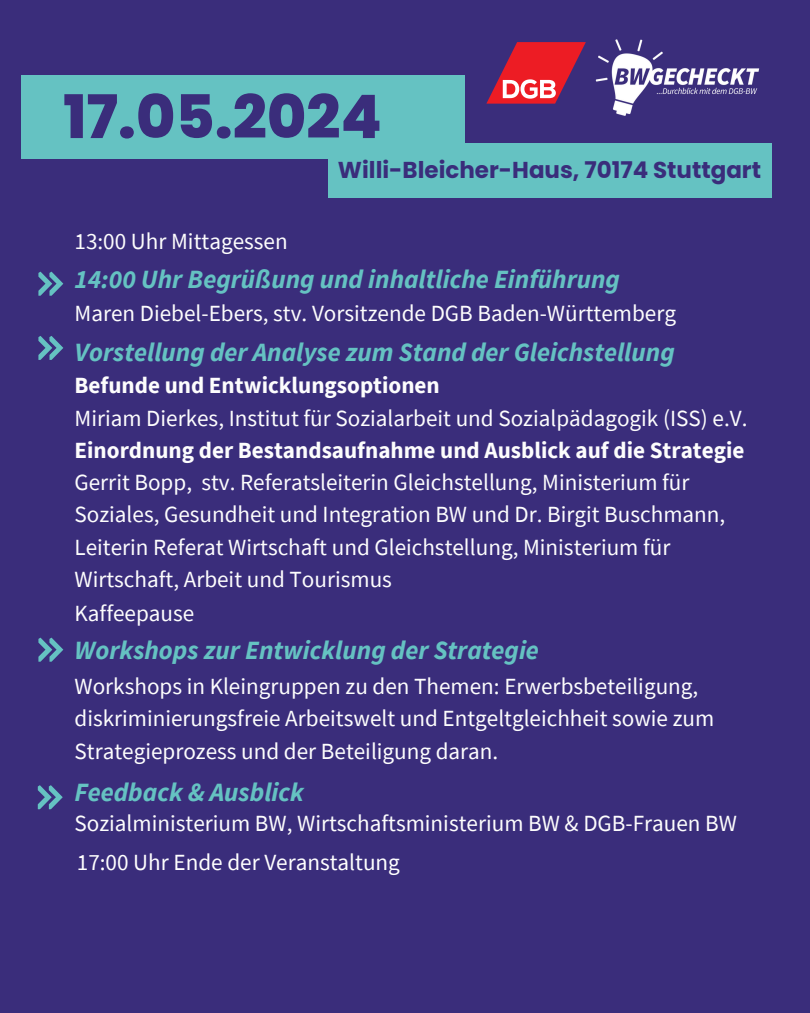
<style>
.page{position:relative;width:810px;height:1013px;background:#fff}
.page>*{position:absolute;margin:0;border:0;box-sizing:border-box;transform-origin:0 0}
.t1{font:800 60px "Poppins";color:#3a2d7b}
.t2{font:italic 700 26.3px "Source Sans Pro";color:#65c2c2}
.t3{font:23.2px/32.2px "Source Sans Pro";color:#fdfdfd}
.t4{font:700 23.2px "Source Sans Pro";color:#fdfdfd}
.t5{font:23.2px "Source Sans Pro";color:#fff}
.t6{font:23.1px/32.3px "Source Sans Pro";color:#fdfdfd}
.t7{font:700 23px "Poppins";color:#3a2d7b}
</style>
<div class="page">
<div style="left:0;top:0;width:810px;height:1012px;background:#3a2d7b"></div>
<img style="left:595px;top:39px;width:177px;height:110px">
<svg style="left:486px;top:42px;width:100px;height:62px"></svg>
<svg style="left:38px;top:272px;width:25px;height:24px"></svg>
<div style="left:21px;top:75px;width:443px;height:84px;background:#65c2c2"></div>
<svg style="left:38px;top:336px;width:25px;height:24px"></svg>
<svg style="left:38px;top:637px;width:25px;height:24px"></svg>
<svg style="left:38px;top:785px;width:25px;height:24px"></svg>
<div style="left:328px;top:143px;width:443px;height:54px;background:#65c2c2"></div>
<p class="t1" style="left:63px;top:75px;width:320px">17.05.2024</p>
<p class="t7" style="left:338px;top:154px;width:425px">Willi-Bleicher-Haus, 70174 Stuttgart</p>
<p class="t3" style="left:75px;top:225px;width:215px">13:00 Uhr Mittagessen</p>
<p class="t2" style="left:75px;top:262px;width:547px">14:00 Uhr Begrüßung und inhaltliche Einführung</p>
<p class="t3" style="left:75px;top:297px;width:603px">Maren Diebel-Ebers, stv. Vorsitzende DGB Baden-Württemberg</p>
<p class="t2" style="left:75px;top:335px;width:602px">Vorstellung der Analyse zum Stand der Gleichstellung</p>
<p class="t4" style="left:75px;top:370px;width:367px">Befunde und Entwicklungsoptionen</p>
<h1 class="t3" style="left:75px;top:401px;width:674px">Miriam Dierkes, Institut für Sozialarbeit und Sozialpädagogik (ISS) e.V.</h1>
<h3 class="t4" style="left:75px;top:435px;width:671px">Einordnung der Bestandsaufnahme und Ausblick auf die Strategie</h3>
<p class="t3" style="left:75px;top:466px;width:652px">Gerrit Bopp, stv. Referatsleiterin Gleichstellung, Ministerium für Soziales, Gesundheit und Integration BW und Dr. Birgit Buschmann, Leiterin Referat Wirtschaft und Gleichstellung, Ministerium für Wirtschaft, Arbeit und Tourismus</p>
<p class="t3" style="left:75px;top:597px;width:121px">Kaffeepause</p>
<p class="t2" style="left:75px;top:633px;width:466px">Workshops zur Entwicklung der Strategie</p>
<p class="t6" style="left:75px;top:669px;width:641px">Workshops in Kleingruppen zu den Themen: Erwerbsbeteiligung, diskriminierungsfreie Arbeitswelt und Entgeltgleichheit sowie zum<br>Strategieprozess und der Beteiligung daran.</p>
<p class="t2" style="left:75px;top:775px;width:231px">Feedback &amp; Ausblick</p>
<p class="t3" style="left:75px;top:806px;width:664px">Sozialministerium BW, Wirtschaftsministerium BW &amp; DGB-Frauen BW</p>
<p class="t5" style="left:77px;top:847px;width:325px">17:00 Uhr Ende der Veranstaltung</p>
</div>
